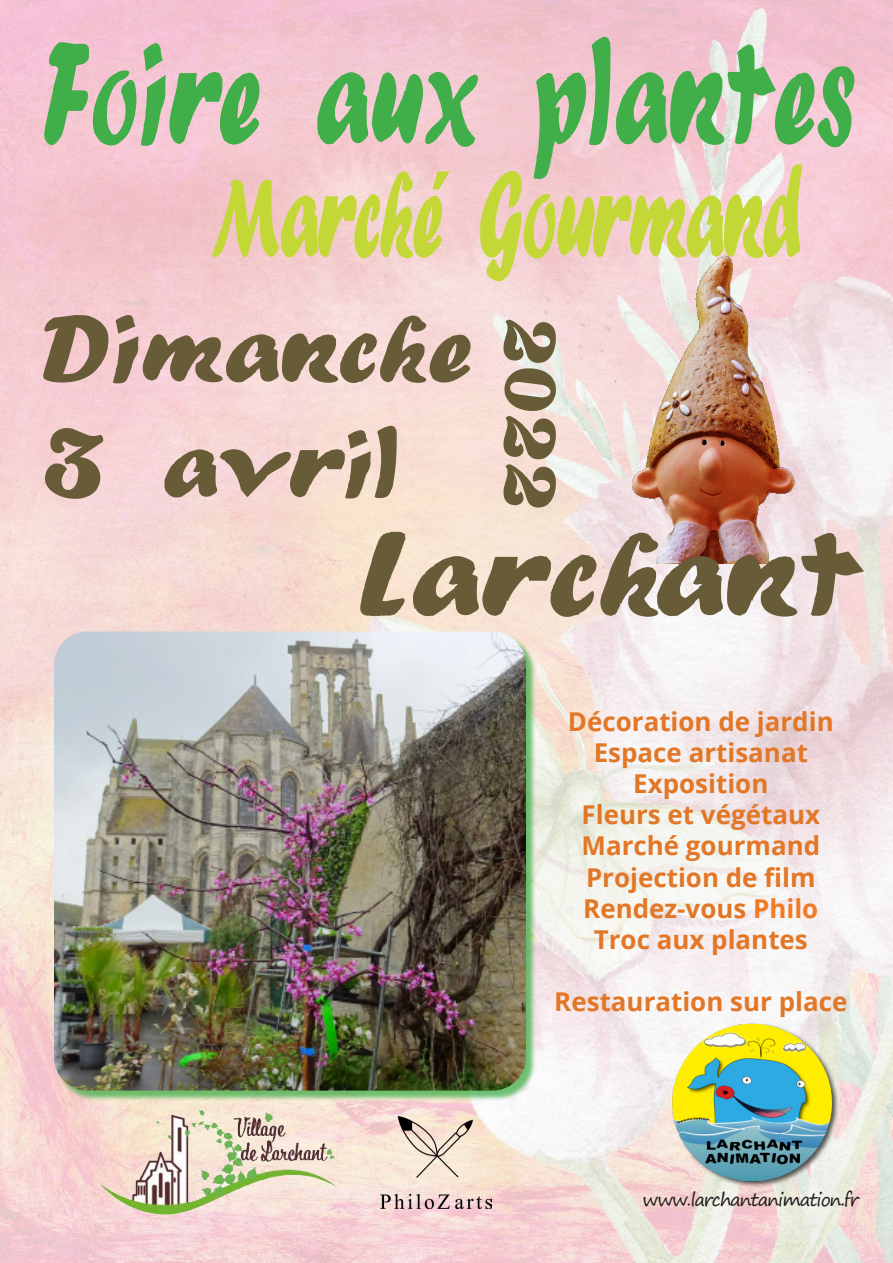
<style>
.page{position:relative;width:893px;height:1263px;background:#fff}
.page>*{position:absolute;margin:0;border:0;box-sizing:border-box;transform-origin:0 0}
.t1{font:144px "Forte";color:#40ae49;scale:.64 1}
.t2{font:124.2px "Forte";letter-spacing:-.03em;color:#c3d837;scale:.54 1}
.t3{font:119.85px "Forte";color:#675b38}
.t4{font:96px "Forte";color:#675b38}
.t5{font:72px "Forte";color:#675b38}
.t6{font:700 25.95px "Open Sans";color:#e27727}
.t7{font:18px "Segoe Print";letter-spacing:-.06em;color:#231f20}
.s1{color:#f07a24}
</style>
<div class="page">
<img style="left:0;top:0;width:893px;height:1263px">
<img style="left:381px;top:1116px;width:110px;height:92px">
<div style="left:55px;top:633px;width:481px;height:468px;background:#40ae49;opacity:.75"></div>
<img style="left:54px;top:631px;width:472px;height:459px">
<img style="left:605px;top:240px;width:215px;height:324px">
<div style="left:672px;top:1022px;width:168px;height:166px;background:#231f20;opacity:.75"></div>
<img style="left:668px;top:1020px;width:171px;height:164px">
<img style="left:100px;top:1110px;width:235px;height:104px">
<p class="t1" style="left:41px;top:9px;width:1274px">Foire aux plantes</p>
<p class="t2" style="left:211px;top:141px;width:1096px">Marché Gourmand</p>
<p class="t4" style="left:41px;top:292px;width:432px">Dimanche</p>
<p class="t5" style="left:573px;top:317px;width:194px;rotate:90deg">2022</p>
<p class="t3" style="left:358px;top:503px;width:504px">Larchant</p>
<p class="t4" style="left:41px;top:407px;width:360px">3 avril</p>
<p class="t6" style="left:568px;top:703px;width:267px">Décoration de jardin</p>
<p class="t6" style="left:594px;top:734px;width:216px">Espace artisanat</p>
<p class="t6" style="left:633px;top:765px;width:137px">Exposition</p>
<p class="t6" style="left:582px;top:796px;width:240px">Fleurs et végétaux</p>
<p class="t6" style="left:581px;top:828px;width:240px">Marché gourmand</p>
<p class="t6" style="left:586px;top:859px;width:231px">Projection de film</p>
<p class="t6" style="left:583px;top:890px;width:237px">Rendez-vous <span class="s1">Philo</span></p>
<p class="t6" style="left:594px;top:921px;width:216px">Troc aux plantes</p>
<p class="t6" style="left:554px;top:983px;width:295px">Restauration sur place</p>
<p class="t7" style="left:643px;top:1183px;width:218px">www.larchantanimation.fr</p>
</div>
